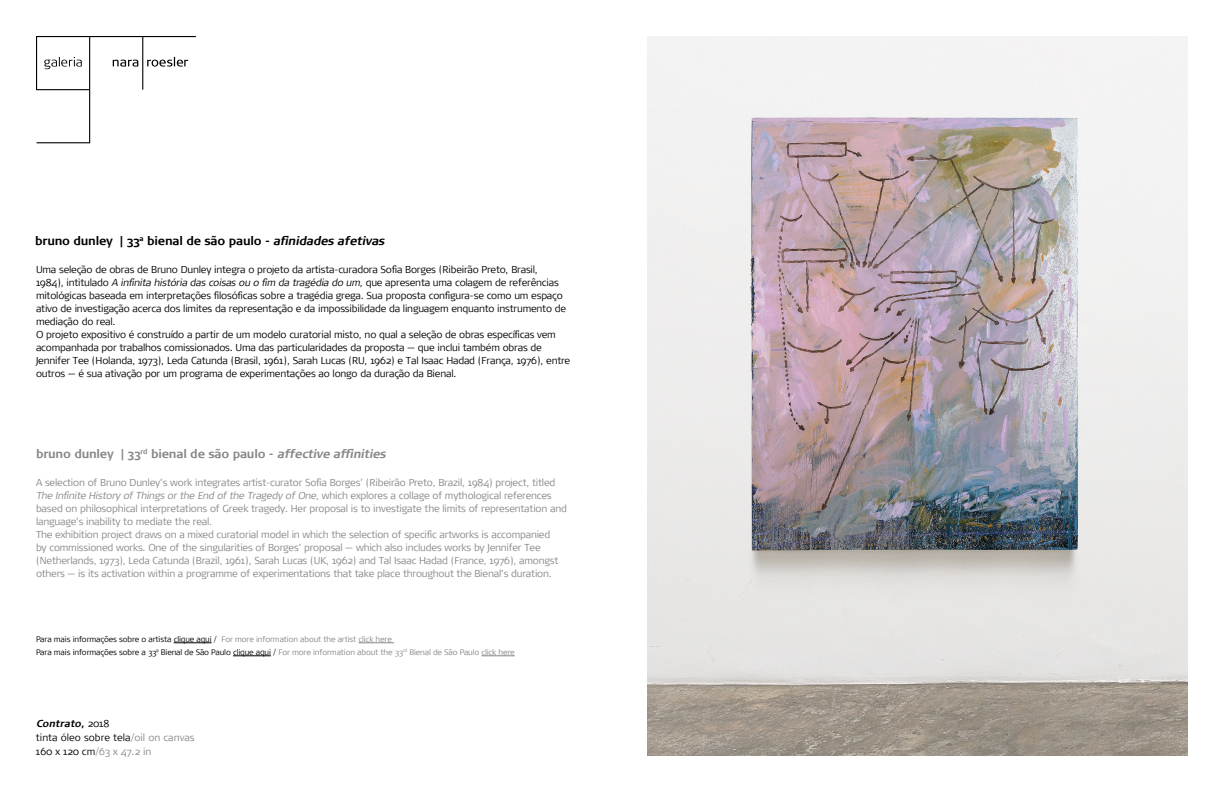
<style>
.page{position:relative;width:1224px;height:792px;background:#fff}
.page>*{position:absolute;margin:0;border:0;box-sizing:border-box;transform-origin:0 0}
.t1{font:700 12px "Signa";letter-spacing:-.02em;color:#878787}
.t2{font:700 12px "Signa";letter-spacing:-.02em;color:#000}
.t3{font:300 10px/13px "Signa";letter-spacing:-.02em;color:#000}
.t4{font:300 10px/13px "Signa";letter-spacing:-.02em;color:#878787}
.t5{font:300 10px/14px "Signa";color:#000}
.t6{font:300 8px/13px "Signa";letter-spacing:-.02em;color:#000}
.s1{font-style:italic}
.s2{color:#878787}
.s3{font-weight:700;font-style:italic}
</style>
<div class="page">
<svg style="left:36px;top:36px;width:160px;height:107px"></svg>
<hr style="left:174px;top:643px;width:38px;height:1px;background:#000">
<hr style="left:359px;top:643px;width:35px;height:1px;background:#878787">
<hr style="left:233px;top:656px;width:38px;height:1px;background:#000">
<hr style="left:482px;top:656px;width:33px;height:1px;background:#878787">
<img style="left:647px;top:36px;width:541px;height:720px">
<p class="t2" style="left:35px;top:236px;width:353px">bruno dunley | 33<sup>a</sup> bienal de são paulo - <span class="s1">afinidades afetivas</span></p>
<p class="t3" style="left:36px;top:264px;width:536px">Uma seleção de obras de Bruno Dunley integra o projeto da artista-curadora Sofia Borges (Ribeirão Preto, Brasil,<br>1984), intitulado <span class="s1">A infinita história das coisas ou o fim da tragédia do um,</span> que apresenta uma colagem de referências mitológicas baseada em interpretações filosóficas sobre a tragédia grega. Sua proposta configura-se como um espaço ativo de investigação acerca dos limites da representação e da impossibilidade da linguagem enquanto instrumento de mediação do real.<br>O projeto expositivo é construído a partir de um modelo curatorial misto, no qual a seleção de obras específicas vem acompanhada por trabalhos comissionados. Uma das particularidades da proposta — que inclui também obras de Jennifer Tee (Holanda, 1973), Leda Catunda (Brasil, 1961), Sarah Lucas (RU, 1962) e Tal Isaac Hadad (França, 1976), entre outros — é sua ativação por um programa de experimentações ao longo da duração da Bienal.</p>
<p class="t1" style="left:36px;top:449px;width:354px">bruno dunley | 33<sup>rd</sup> bienal de são paulo - <span class="s1">affective affinities</span></p>
<p class="t4" style="left:36px;top:477px;width:532px">A selection of Bruno Dunley’s work integrates artist-curator Sofia Borges’ (Ribeirão Preto, Brazil, 1984) project, titled <span class="s1">The Infinite History of Things or the End of the Tragedy of One</span>, which explores a collage of mythological references based on philosophical interpretations of Greek tragedy. Her proposal is to investigate the limits of representation and language’s inability to mediate the real.<br>The exhibition project draws on a mixed curatorial model in which the selection of specific artworks is accompanied<br>by commissioned works. One of the singularities of Borges’ proposal — which also includes works by Jennifer Tee (Netherlands, 1973), Leda Catunda (Brazil, 1961), Sarah Lucas (UK, 1962) and Tal Isaac Hadad (France, 1976), amongst others — is its activation within a programme of experimentations that take place throughout the Bienal’s duration.</p>
<p class="t6" style="left:36px;top:633px;width:480px">Para mais informações sobre o artista clique aqui / <span class="s2">For more information about the artist click here<br></span>Para mais informações sobre a 33<sup>a</sup> Bienal de São Paulo clique aqui / <span class="s2">For more information about the 33</span><sup>rd</sup> <span class="s2">Bienal de São Paulo click here</span></p>
<p class="t5" style="left:36px;top:718px;width:160px"><span class="s3">Contrato,</span> 2 0 1 8<br>tinta óleo sobre tela<span class="s2">/oil on canvas<br></span>160 x 120 cm<span class="s2">/63 x 47.2 in</span></p>
</div>
